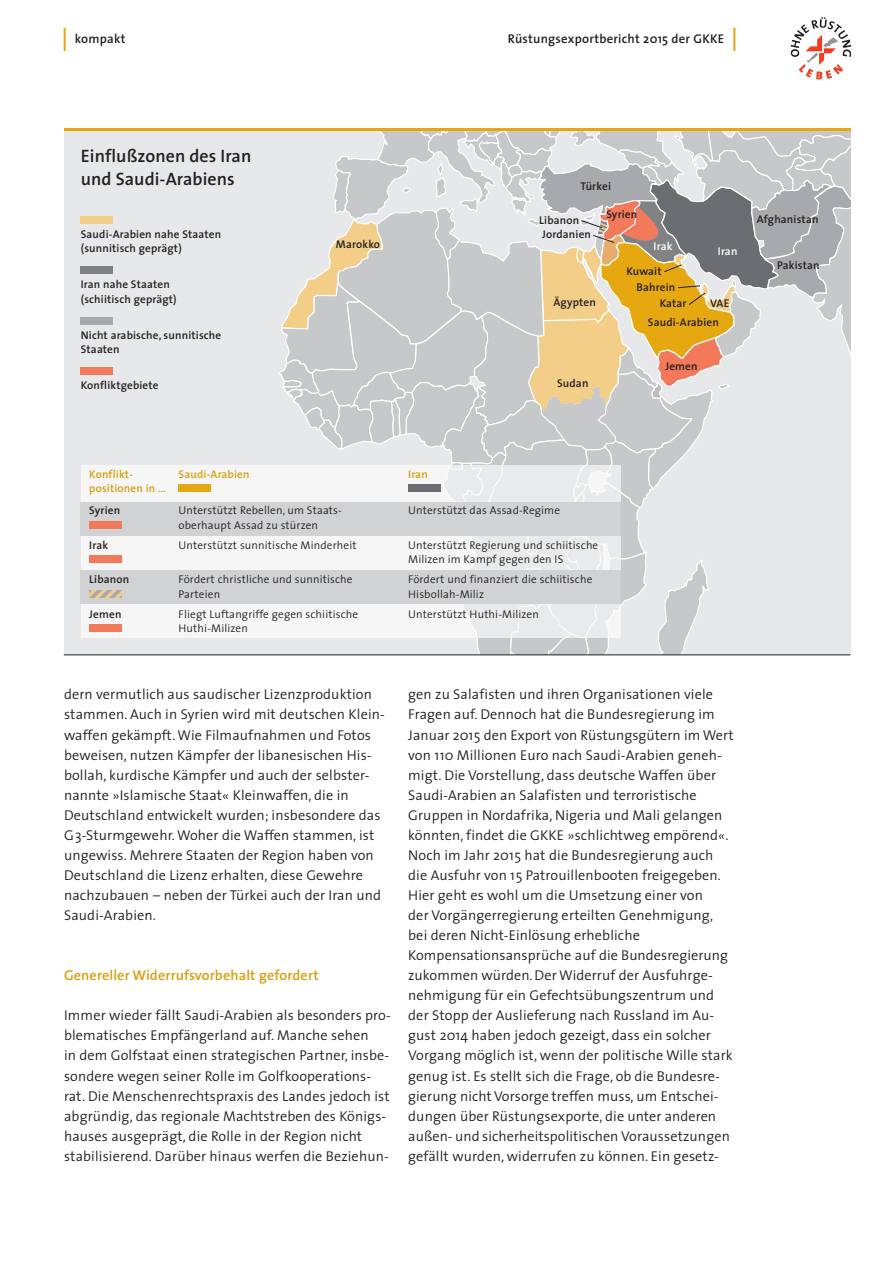
<style>
.page{position:relative;width:893px;height:1263px;background:#fff}
.page>*{position:absolute;margin:0;border:0;box-sizing:border-box;transform-origin:0 0}
.t1{font:300 31.95px "The Sans";color:#e6a810}
.t2{font:600 18px/22.5px "The Sans";letter-spacing:.005em;color:#231f20}
.t3{font:300 14.25px/20.1px "The Sans";letter-spacing:.01em;color:#231f20}
.t4{font:600 14.25px "The Sans";letter-spacing:.01em;color:#d89e0e}
.t5{font:600 12.75px "The Sans";letter-spacing:.02em;color:#231f20}
.t6{font:300 11.25px/14.2px "The Sans";letter-spacing:.015em;color:#231f20}
.t7{font:600 11.25px/14.2px "The Sans";letter-spacing:.015em;color:#231f20}
.t8{font:600 11.25px "The Sans";letter-spacing:.015em;color:#d89e0e}
.t9{font:600 11.25px "The Sans";letter-spacing:.015em;color:#fff}
</style>
<div class="page">
<svg style="left:791px;top:17px;width:60px;height:62px"></svg>
<div style="left:64px;top:129px;width:786px;height:526px;background:#e7e8e9"></div>
<hr style="left:64px;top:128px;width:786px;height:3px;background:#e6a810">
<div style="left:81px;top:465px;width:183px;height:173px;background:#f6f6f7"></div>
<img style="left:264px;top:465px;width:13px;height:173px">
<div style="left:81px;top:570px;width:540px;height:33px;background:#d1d2d4"></div>
<div style="left:81px;top:502px;width:540px;height:33px;background:#d1d2d4"></div>
<div style="left:179px;top:484px;width:32px;height:8px;background:#e6a810"></div>
<div style="left:89px;top:521px;width:33px;height:8px;background:#f3795b"></div>
<div style="left:89px;top:556px;width:33px;height:7px;background:#f3795b"></div>
<div style="left:89px;top:625px;width:33px;height:7px;background:#f3795b"></div>
<svg style="left:89px;top:590px;width:33px;height:8px"></svg>
<hr style="left:64px;top:654px;width:786px;height:1px;background:#231f20">
<div style="left:81px;top:216px;width:32px;height:8px;background:#f3ce89"></div>
<div style="left:81px;top:267px;width:32px;height:7px;background:#808285"></div>
<div style="left:81px;top:317px;width:32px;height:7px;background:#a8a9ad"></div>
<div style="left:81px;top:367px;width:32px;height:8px;background:#f3795b"></div>
<svg style="left:277px;top:131px;width:573px;height:524px"></svg>
<h1 class="t1" style="left:61px;top:28px;width:10px">l</h1>
<p class="t5" style="left:75px;top:34px;width:52px">kompakt</p>
<p class="t5" style="left:508px;top:34px;width:218px">Rüstungsexportbericht 2015 der GKKE</p>
<h1 class="t1" style="left:730px;top:28px;width:10px">l</h1>
<p class="t2" style="left:81px;top:147px;width:172px">Einflußzonen des Iran und Saudi-Arabiens</p>
<p class="t7" style="left:81px;top:228px;width:142px">Saudi-Arabien nahe Staaten (sunnitisch geprägt)</p>
<p class="t7" style="left:81px;top:278px;width:97px">Iran nahe Staaten (schiitisch geprägt)</p>
<p class="t7" style="left:81px;top:329px;width:142px">Nicht arabische, sunnitische<br>Staaten</p>
<p class="t7" style="left:81px;top:379px;width:79px">Konfliktgebiete</p>
<p class="t7" style="left:336px;top:239px;width:46px">Marokko</p>
<p class="t7" style="left:580px;top:180px;width:32px">Türkei</p>
<p class="t7" style="left:539px;top:214px;width:41px">Libanon</p>
<p class="t7" style="left:542px;top:228px;width:50px">Jordanien</p>
<p class="t7" style="left:553px;top:296px;width:44px">Ägypten</p>
<p class="t7" style="left:606px;top:209px;width:32px">Syrien</p>
<p class="t9" style="left:654px;top:242px;width:20px">Irak</p>
<p class="t7" style="left:626px;top:265px;width:37px">Kuwait</p>
<p class="t7" style="left:637px;top:281px;width:40px">Bahrein</p>
<p class="t7" style="left:660px;top:298px;width:28px">Katar</p>
<p class="t9" style="left:718px;top:247px;width:21px">Iran</p>
<p class="t7" style="left:710px;top:297px;width:21px">VAE</p>
<p class="t7" style="left:648px;top:316px;width:72px">Saudi-Arabien</p>
<p class="t7" style="left:557px;top:377px;width:33px">Sudan</p>
<p class="t7" style="left:665px;top:360px;width:34px">Jemen</p>
<p class="t7" style="left:757px;top:213px;width:63px">Afghanistan</p>
<p class="t7" style="left:777px;top:259px;width:44px">Pakistan</p>
<p class="t8" style="left:89px;top:469px;width:45px">Konflikt-</p>
<p class="t8" style="left:179px;top:469px;width:72px">Saudi-Arabien</p>
<p class="t8" style="left:408px;top:469px;width:21px">Iran</p>
<p class="t8" style="left:89px;top:484px;width:78px">positionen in …</p>
<p class="t7" style="left:89px;top:504px;width:32px">Syrien</p>
<p class="t6" style="left:179px;top:505px;width:165px">Unterstützt Rebellen, um Staats-</p>
<p class="t6" style="left:408px;top:505px;width:153px">Unterstützt das Assad-Regime</p>
<p class="t6" style="left:179px;top:519px;width:141px">oberhaupt Assad zu stürzen</p>
<p class="t7" style="left:89px;top:539px;width:20px">Irak</p>
<p class="t6" style="left:179px;top:539px;width:180px">Unterstützt sunnitische Minderheit</p>
<p class="t6" style="left:408px;top:539px;width:192px">Unterstützt Regierung und schiitische<br>Milizen im Kampf gegen den IS</p>
<p class="t7" style="left:89px;top:573px;width:41px">Libanon</p>
<p class="t6" style="left:179px;top:574px;width:175px">Fördert christliche und sunnitische</p>
<p class="t6" style="left:408px;top:574px;width:186px">Fördert und finanziert die schiitische</p>
<p class="t6" style="left:179px;top:588px;width:43px">Parteien</p>
<p class="t6" style="left:408px;top:588px;width:77px">Hisbollah-Miliz</p>
<p class="t7" style="left:89px;top:608px;width:34px">Jemen</p>
<p class="t6" style="left:179px;top:608px;width:181px">Fliegt Luftangriffe gegen schiitische</p>
<p class="t6" style="left:408px;top:608px;width:132px">Unterstützt Huthi-Milizen</p>
<p class="t6" style="left:179px;top:623px;width:71px">Huthi-Milizen</p>
<p class="t3" style="left:64px;top:686px;width:322px">dern vermutlich aus saudischer Lizenzproduktion stammen. Auch in Syrien wird mit deutschen Klein&shy;waffen gekämpft.Wie Filmaufnahmen und Fotos beweisen, nutzen Kämpfer der libanesischen His&shy;bollah, kurdische Kämpfer und auch der selbster&shy;nannte »Islamische Staat« Kleinwaffen, die in Deutschland entwickelt wurden; insbesondere das G3-Sturmgewehr.Woher die Waffen stammen, ist ungewiss. Mehrere Staaten der Region haben von Deutschland die Lizenz erhalten, diese Gewehre nachzubauen – neben der Türkei auch der Iran und Saudi-Arabien.</p>
<p class="t4" style="left:64px;top:970px;width:256px">Genereller Widerrufsvorbehalt gefordert</p>
<p class="t3" style="left:64px;top:1007px;width:328px">Immer wieder fällt Saudi-Arabien als besonders pro&shy;blematisches Empfängerland auf. Manche sehen<br>in dem Golfstaat einen strategischen Partner, insbe&shy;sondere wegen seiner Rolle im Golfkooperations&shy;rat. Die Menschenrechtspraxis des Landes jedoch ist abgründig, das regionale Machtstreben des Königs&shy;hauses ausgeprägt, die Rolle in der Region nicht stabilisierend. Darüber hinaus werfen die Beziehun-</p>
<p class="t3" style="left:408px;top:686px;width:327px">gen zu Salafisten und ihren Organisationen viele Fragen auf. Dennoch hat die Bundesregierung im Januar 2015 den Export von Rüstungsgütern im Wert von 110 Millionen Euro nach Saudi-Arabien geneh&shy;migt. Die Vorstellung, dass deutsche Waffen über Saudi-Arabien an Salafisten und terroristische Gruppen in Nordafrika, Nigeria und Mali gelangen könnten, findet die GKKE »schlichtweg empörend«.<br>Noch im Jahr 2015 hat die Bundesregierung auch die Ausfuhr von 15 Patrouillenbooten freigegeben.<br>Hier geht es wohl um die Umsetzung einer von<br>der Vorgängerregierung erteilten Genehmigung, bei deren Nicht-Einlösung erhebliche Kompensationsansprüche auf die Bundesregierung zukommen würden.Der Widerruf der Ausfuhrge&shy;nehmigung für ein Gefechtsübungszentrum und der Stopp der Auslieferung nach Russland im Au&shy;gust 2014 haben jedoch gezeigt, dass ein solcher Vorgang möglich ist, wenn der politische Wille stark genug ist. Es stellt sich die Frage, ob die Bundesre&shy;gierung nicht Vorsorge treffen muss, um Entschei&shy;dungen über Rüstungsexporte, die unter anderen außen- und sicherheitspolitischen Voraussetzungen gefällt wurden, widerrufen zu können. Ein gesetz-</p>
</div>
